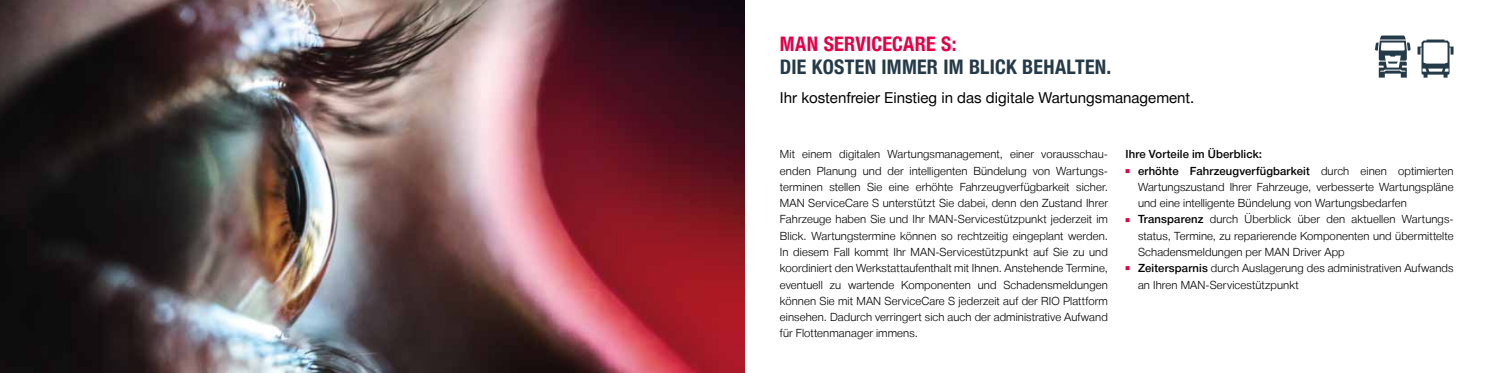
<style>
.page{position:relative;width:1489px;height:373px;background:#fff}
.page>*{position:absolute;margin:0;border:0;box-sizing:border-box;transform-origin:0 0}
.t1{font:700 20px "Man Global Condensed";letter-spacing:.015em;color:#253a49}
.t2{font:700 20px "Man Global Condensed";letter-spacing:.01em;color:#e50046}
.t3{font:15px "Man Global";color:#000}
.t4{font:300 11.25px/16.2px "Man Global";letter-spacing:.01em;color:#000;text-align:justify}
.t5{font:500 11.25px "Man Global";letter-spacing:.01em;color:#000}
.s1{font-weight:300}
.s2{font-weight:500}
</style>
<div class="page">
<img style="left:0;top:0;width:744px;height:372px">
<svg style="left:1375px;top:35px;width:35px;height:42px"></svg>
<svg style="left:1417px;top:39px;width:36px;height:38px"></svg>
<h1 class="t2" style="left:780px;top:32px;width:178px">MAN SERVICECARE S:</h1>
<h1 class="t1" style="left:780px;top:55px;width:333px">DIE KOSTEN IMMER IM BLICK BEHALTEN.</h1>
<h2 class="t3" style="left:780px;top:89px;width:416px">Ihr kostenfreier Einstieg in das digitale Wartungsmanagement.</h2>
<p class="t4" style="left:780px;top:146px;width:329px">Mit einem digitalen Wartungsmanagement, einer vorausschau&shy;enden Planung und der intelligenten Bündelung von Wartungs&shy;terminen stellen Sie eine erhöhte Fahrzeugverfügbarkeit sicher.<br>MAN ServiceCare S unterstützt Sie dabei, denn den Zustand Ihrer Fahrzeuge haben Sie und Ihr MAN-Servicestützpunkt jederzeit im Blick. Wartungstermine können so rechtzeitig eingeplant werden.<br>In diesem Fall kommt Ihr MAN-Servicestützpunkt auf Sie zu und koordiniert den Werkstattaufenthalt mit Ihnen. Anstehende Termine, eventuell zu wartende Komponenten und Schadensmeldungen können Sie mit MAN ServiceCare S jederzeit auf der RIO Plattform einsehen. Dadurch verringert sich auch der administrative Aufwand für Flottenmanager immens.</p>
<p class="t5" style="left:1125px;top:147px;width:138px">Ihre Vorteile im Überblick:</p>
<p class="t5" style="left:1125px;top:164px;width:329px"><sup>◾</sup> erhöhte Fahrzeugverfügbarkeit <span class="s1">durch einen optimierten</span></p>
<p class="t4" style="left:1137px;top:178px;width:317px">Wartungszustand Ihrer Fahrzeuge, verbesserte Wartungspläne</p>
<p class="t4" style="left:1137px;top:195px;width:270px">und eine intelligente Bündelung von Wartungsbedarfen</p>
<p class="t4" style="left:1125px;top:211px;width:329px"><sup>◾</sup> <span class="s2">Transparenz</span> durch Überblick über den aktuellen Wartungs-</p>
<p class="t4" style="left:1137px;top:227px;width:317px">status, Termine, zu reparierende Komponenten und übermittelte</p>
<p class="t4" style="left:1137px;top:243px;width:208px">Schadensmeldungen per MAN Driver App</p>
<p class="t4" style="left:1125px;top:260px;width:329px"><sup>◾</sup> <span class="s2">Zeitersparnis</span> durch Auslagerung des administrativen Aufwands</p>
<p class="t4" style="left:1137px;top:276px;width:162px">an Ihren MAN-Servicestützpunkt</p>
</div>
